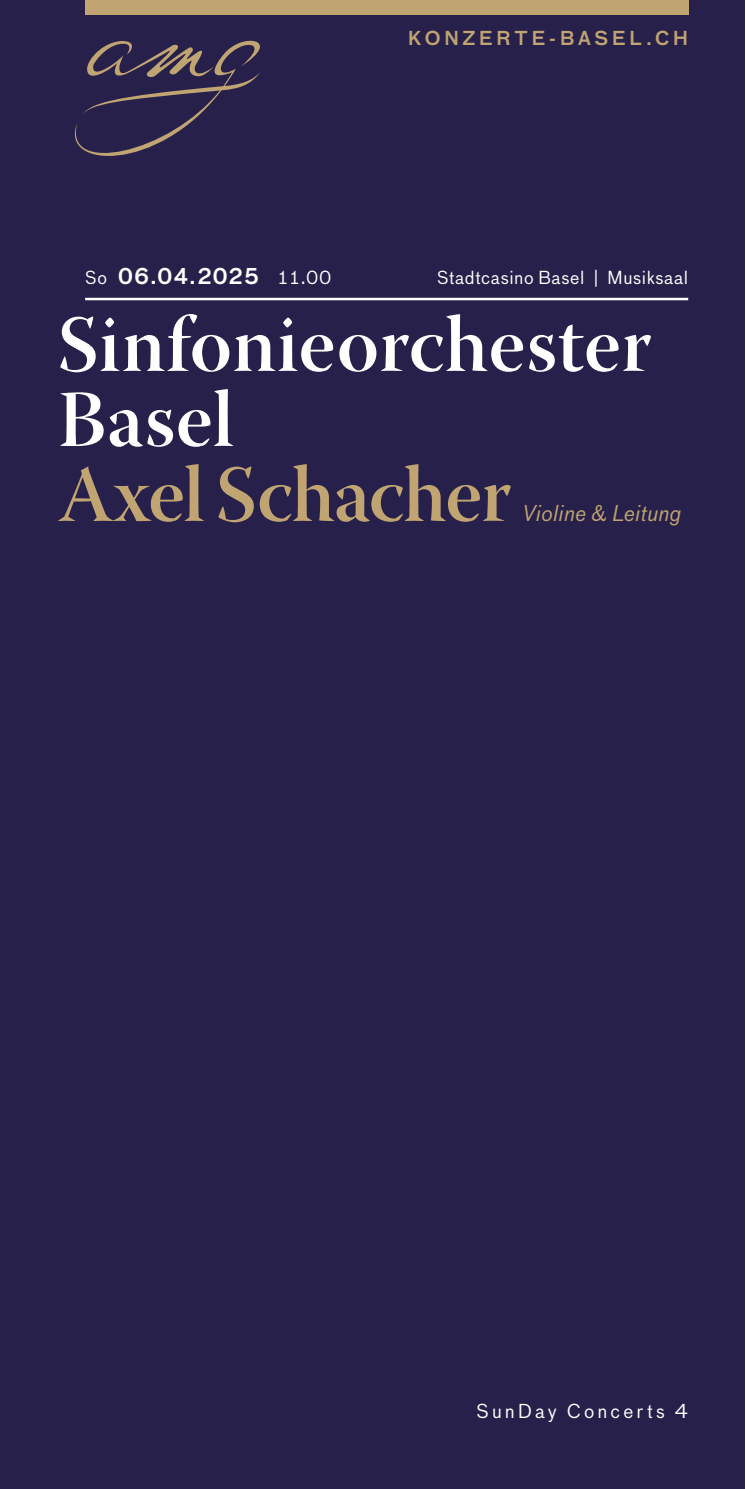
<style>
.page{position:relative;width:745px;height:1489px;background:#fff}
.page>*{position:absolute;margin:0;border:0;box-sizing:border-box;transform-origin:0 0}
.t1{font:80px/75px "Warnock Pro Semibold Disp";letter-spacing:.01em;color:#fff}
.t2{font:80px "Warnock Pro Semibold Disp";letter-spacing:-.01em;color:#c0a472}
.t3{font:500 21.25px "Bau TF";letter-spacing:.035em;color:#fff}
.t4{font:italic 21.25px "Bau TF";letter-spacing:.01em;color:#c0a472}
.t5{font:500 18.75px "Bau LF";letter-spacing:.165em;color:#c0a472}
.t6{font:18.75px "Bau LF";letter-spacing:.17em;color:#fff}
.t7{font:17.5px "Bau LF";letter-spacing:.035em;color:#fff}
.s1{font-family:"Bau LF";font-weight:400;font-size:17.5px}
.s2{font-weight:400;font-size:17.5px}
</style>
<div class="page">
<div style="left:0;top:0;width:744px;height:1488px;background:#27204b"></div>
<svg style="left:74px;top:40px;width:186px;height:116px"></svg>
<div style="left:85px;top:0;width:602px;height:14px;background:#c0a472"></div>
<hr style="left:85px;top:298px;width:602px;height:2px;background:#fff">
<p class="t5" style="left:407px;top:27px;width:281px">KONZERTE-BASEL.CH</p>
<p class="t3" style="left:85px;top:263px;width:248px"><span class="s1">So</span> 06.04.2025 <span class="s2">11.00</span></p>
<p class="t7" style="left:437px;top:267px;width:252px">Stadtcasino Basel | Musiksaal</p>
<h1 class="t1" style="left:57px;top:305px;width:595px">Sinfonieorchester<br>Basel</h1>
<h1 class="t2" style="left:57px;top:446px;width:455px">Axel Schacher</h1>
<p class="t4" style="left:522px;top:500px;width:160px">Violine &amp; Leitung</p>
<p class="t6" style="left:476px;top:1399px;width:213px">SunDay Concerts 4</p>
</div>
